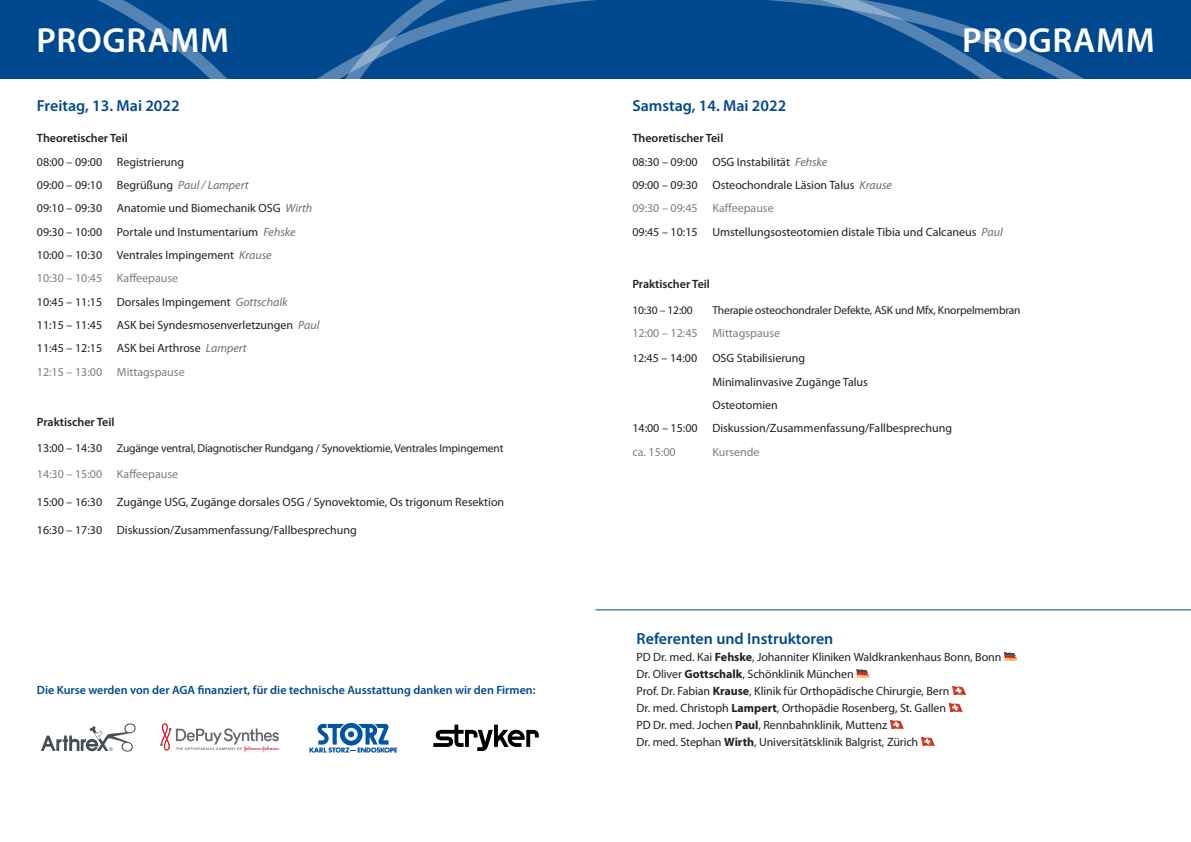
<style>
.page{position:relative;width:1191px;height:842px;background:#fff}
.page>*{position:absolute;margin:0;border:0;box-sizing:border-box;transform-origin:0 0}
.Kopf{font:600 35px "Myriad Pro";letter-spacing:.02em;color:#fff}
.Datum{font:600 16px "Myriad Pro";color:#01498e}
.Programminhalte{font:12px "Myriad Pro";color:#231f20}
.Pause{font:12px "Myriad Pro";color:#231f20}
.Programminhalte-2{font:12px "Myriad Pro";color:#797f84}
.Überschrift{font:600 12px "Myriad Pro";color:#01498e}
.Programminhalte-3{font:600 12px "Myriad Pro";color:#231f20}
.Pause-2{font:12px "Myriad Pro";color:#797f84}
.Programminhalte-4{font:11.5px "Myriad Pro";letter-spacing:-.015em;color:#231f20}
.s1{font-style:italic;color:#6c6d70}
.s2{font-size:12px}
.s3{font-size:11px}
.s4{font-weight:700}
</style>
<div class="page">
<svg style="left:309px;top:723px;width:88px;height:30px"></svg>
<svg style="left:41px;top:723px;width:95px;height:29px"></svg>
<div style="left:0;top:0;width:64px;height:79px;background:#01498e"></div>
<div style="left:1107px;top:0;width:84px;height:79px;background:#01498e"></div>
<svg style="left:64px;top:0;width:1043px;height:79px"></svg>
<hr style="left:595px;top:609px;width:596px;height:1px;background:#01498e">
<svg style="left:1004px;top:652px;width:14px;height:9px"></svg>
<svg style="left:856px;top:669px;width:14px;height:9px"></svg>
<svg style="left:952px;top:686px;width:14px;height:9px"></svg>
<svg style="left:948px;top:703px;width:15px;height:9px"></svg>
<svg style="left:889px;top:720px;width:15px;height:9px"></svg>
<svg style="left:921px;top:737px;width:14px;height:9px"></svg>
<svg style="left:433px;top:724px;width:106px;height:27px"></svg>
<svg style="left:160px;top:723px;width:119px;height:29px"></svg>
<p class="Kopf" style="left:36px;top:18px;width:194px">PROGRAMM</p>
<p class="Datum" style="left:37px;top:96px;width:144px">Freitag, 13. Mai 2022</p>
<p class="Programminhalte-3" style="left:37px;top:131px;width:93px">Theoretischer Teil</p>
<p class="Programminhalte" style="left:37px;top:154px;width:149px">08:00 – 09:00 Registrierung</p>
<p class="Programminhalte" style="left:37px;top:177px;width:213px">09:00 – 09:10 Begrüßung <span class="s1">Paul / Lampert</span></p>
<p class="Programminhalte" style="left:37px;top:201px;width:277px">09:10 – 09:30 Anatomie und Biomechanik OSG <span class="s1">Wirth</span></p>
<p class="Programminhalte" style="left:37px;top:224px;width:260px">09:30 – 10:00 Portale und Instumentarium <span class="s1">Fehske</span></p>
<p class="Programminhalte" style="left:37px;top:247px;width:236px">10:00 – 10:30 Ventrales Impingement <span class="s1">Krause</span></p>
<p class="Programminhalte-2" style="left:37px;top:271px;width:143px">10:30 – 10:45 Kaffeepause</p>
<p class="Pause" style="left:37px;top:294px;width:252px">10:45 – 11:15 Dorsales Impingement <span class="s1">Gottschalk</span></p>
<p class="Pause" style="left:37px;top:318px;width:284px">11:15 – 11:45 ASK bei Syndesmosenverletzungen <span class="s1">Paul</span></p>
<p class="Pause" style="left:37px;top:341px;width:211px">11:45 – 12:15 ASK bei Arthrose <span class="s1">Lampert</span></p>
<p class="Programminhalte-2" style="left:37px;top:364px;width:149px">12:15 – 13:00 Mittagspause</p>
<p class="Programminhalte-3" style="left:37px;top:415px;width:79px">Praktischer Teil</p>
<p class="Programminhalte-4" style="left:37px;top:441px;width:468px"><span class="s2">13:00 – 14:30</span> Zugänge ventral, Diagnotischer Rundgang / Synovektiomie, Ventrales Impingement</p>
<p class="Programminhalte-2" style="left:37px;top:466px;width:143px">14:30 – 15:00 Kaffeepause</p>
<p class="Programminhalte" style="left:37px;top:494px;width:469px">15:00 – 16:30 Zugänge USG, Zugänge dorsales OSG / Synovektomie, Os trigonum Resektion</p>
<p class="Programminhalte" style="left:37px;top:522px;width:321px">16:30 – 17:30 Diskussion/Zusammenfassung/Fallbesprechung</p>
<p class="Überschrift" style="left:37px;top:682px;width:500px">Die Kurse werden von der AGA finanziert, für die technische Ausstattung danken wir den Firmen:</p>
<p class="Kopf" style="left:962px;top:18px;width:194px">PROGRAMM</p>
<p class="Datum" style="left:632px;top:96px;width:155px">Samstag, 14. Mai 2022</p>
<p class="Programminhalte-3" style="left:632px;top:131px;width:93px">Theoretischer Teil</p>
<p class="Programminhalte" style="left:632px;top:154px;width:196px">08:30 – 09:00 OSG Instabilität <span class="s1">Fehske</span></p>
<p class="Programminhalte" style="left:632px;top:177px;width:261px">09:00 – 09:30 Osteochondrale Läsion Talus <span class="s1">Krause</span></p>
<p class="Pause-2" style="left:632px;top:201px;width:143px">09:30 – 09:45 Kaffeepause</p>
<p class="Pause" style="left:632px;top:224px;width:372px">09:45 – 10:15 Umstellungsosteotomien distale Tibia und Calcaneus <span class="s1">Paul</span></p>
<p class="Programminhalte-3" style="left:632px;top:277px;width:79px">Praktischer Teil</p>
<p class="Programminhalte-4" style="left:632px;top:303px;width:62px">10:30 – 12:00</p>
<p class="Programminhalte-4" style="left:712px;top:303px;width:310px">Therapie osteochondraler Defekte, ASK und Mfx, Knorpelmembran</p>
<p class="Pause-2" style="left:632px;top:326px;width:149px">12:00 – 12:45 Mittagspause</p>
<p class="Programminhalte" style="left:632px;top:351px;width:66px"><span class="s3">1</span>2:45 – 14:00</p>
<p class="Programminhalte" style="left:712px;top:351px;width:94px">OSG Stabilisierung</p>
<p class="Programminhalte" style="left:712px;top:374px;width:157px">Minimalinvasive Zugänge Talus</p>
<p class="Programminhalte" style="left:712px;top:398px;width:67px">Osteotomien</p>
<p class="Programminhalte" style="left:632px;top:421px;width:321px">14:00 – 15:00 Diskussion/Zusammenfassung/Fallbesprechung</p>
<p class="Programminhalte-2" style="left:632px;top:444px;width:45px">ca. 15:00</p>
<p class="Programminhalte-2" style="left:712px;top:444px;width:49px">Kursende</p>
<p class="Datum" style="left:636px;top:629px;width:198px">Referenten und Instruktoren</p>
<p class="Programminhalte" style="left:636px;top:650px;width:366px">PD Dr. med. Kai <span class="s4">Fehske</span>, Johanniter Kliniken Waldkrankenhaus Bonn, Bonn</p>
<p class="Programminhalte" style="left:636px;top:667px;width:219px">Dr. Oliver <span class="s4">Gottschalk</span>, Schönklinik München</p>
<p class="Programminhalte" style="left:636px;top:684px;width:314px">Prof. Dr. Fabian <span class="s4">Krause</span>, Klinik für Orthopädische Chirurgie, Bern</p>
<p class="Programminhalte" style="left:636px;top:701px;width:311px">Dr. med. Christoph <span class="s4">Lampert</span>, Orthopädie Rosenberg, St. Gallen</p>
<p class="Programminhalte" style="left:636px;top:718px;width:252px">PD Dr. med. Jochen <span class="s4">Paul</span>, Rennbahnklinik, Muttenz</p>
<p class="Programminhalte" style="left:636px;top:735px;width:283px">Dr. med. Stephan <span class="s4">Wirth</span>, Universitätsklinik Balgrist, Zürich</p>
</div>
